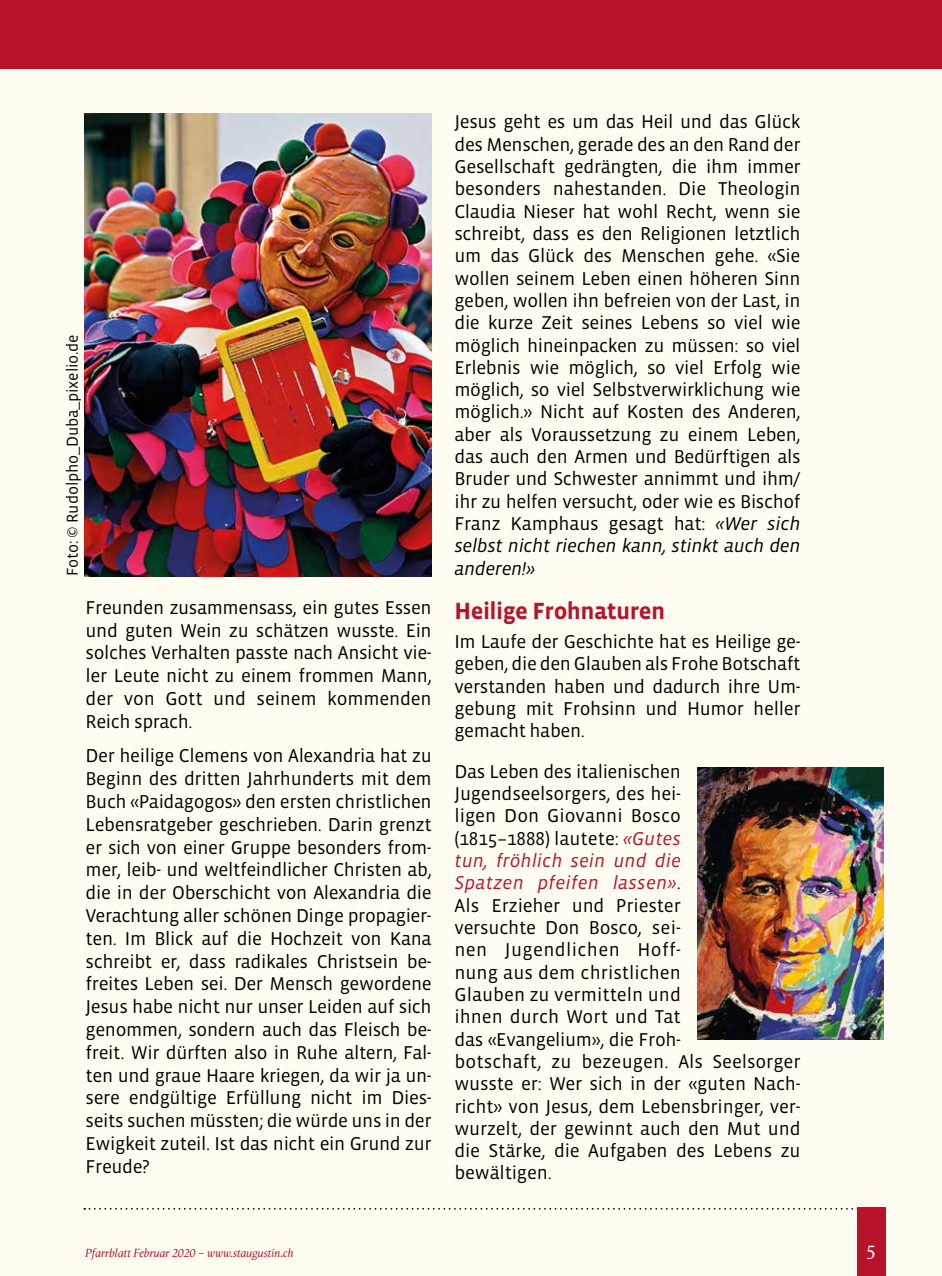
<style>
.page{position:relative;width:942px;height:1276px;background:#fff}
.page>*{position:absolute;margin:0;border:0;box-sizing:border-box;transform-origin:0 0}
.t1{font:700 24px "Vista Sans";letter-spacing:-.02em;color:#b7142c}
.t2{font:20px "Vega";color:#fff}
.t3{font:19px/22.4px "Vista Sans";letter-spacing:-.01em;color:#000;text-align:justify}
.t4{font:16px "Vista Sans";letter-spacing:-.01em;color:#000}
.t5{font:italic 12px "Vega";color:#b7142c}
.s1{font-style:italic}
.s2{font-style:italic;color:#b7142c}
</style>
<div class="page">
<div style="left:0;top:0;width:941px;height:1276px;background:#fffdf1"></div>
<div style="left:0;top:0;width:941px;height:68px;background:#b7142c"></div>
<svg style="left:84px;top:1208px;width:802px;height:1px"></svg>
<div style="left:856px;top:1208px;width:28px;height:68px;background:#b7142c"></div>
<img style="left:84px;top:113px;width:347px;height:463px">
<img style="left:697px;top:767px;width:186px;height:272px">
<p class="t4" style="left:64px;top:576px;width:243px;rotate:-90deg">Foto: © Rudolpho_Duba_pixelio.de</p>
<p class="t3" style="left:86px;top:596px;width:347px">Freunden zusammensass, ein gutes Essen und guten Wein zu schätzen wusste. Ein solches Verhalten passte nach Ansicht vie&shy;ler Leute nicht zu einem frommen Mann, der von Gott und seinem kommenden Reich sprach.</p>
<p class="t3" style="left:86px;top:745px;width:347px">Der heilige Clemens von Alexandria hat zu Beginn des dritten Jahrhunderts mit dem Buch «Paidagogos» den ersten christlichen Lebensratgeber geschrieben. Darin grenzt er sich von einer Gruppe besonders from&shy;mer, leib- und weltfeindlicher Christen ab, die in der Oberschicht von Alexandria die Verachtung aller schönen Dinge propagier&shy;ten. Im Blick auf die Hochzeit von Kana schreibt er, dass radikales Christsein be&shy;freites Leben sei. Der Mensch gewordene Jesus habe nicht nur unser Leiden auf sich genommen, sondern auch das Fleisch be&shy;freit. Wir dürften also in Ruhe altern, Fal&shy;ten und graue Haare kriegen, da wir ja un&shy;sere endgültige Erfüllung nicht im Dies&shy;seits suchen müssten; die würde uns in der Ewigkeit zuteil. Ist das nicht ein Grund zur Freude?</p>
<p class="t3" style="left:454px;top:111px;width:348px">Jesus geht es um das Heil und das Glück des Menschen, gerade des an den Rand der Gesellschaft gedrängten, die ihm immer besonders nahestanden. Die Theologin Claudia Nieser hat wohl Recht, wenn sie schreibt, dass es den Religionen letztlich um das Glück des Menschen gehe. «Sie wollen seinem Leben einen höheren Sinn geben, wollen ihn befreien von der Last, in die kurze Zeit seines Lebens so viel wie möglich hineinpacken zu müssen: so viel Erlebnis wie möglich, so viel Erfolg wie möglich, so viel Selbstverwirklichung wie möglich.» Nicht auf Kosten des Anderen, aber als Voraussetzung zu einem Leben, das auch den Armen und Bedürftigen als Bruder und Schwester annimmt und ihm/ ihr zu helfen versucht, oder wie es Bischof Franz Kamphaus gesagt hat: <span class="s1">«Wer sich selbst nicht riechen kann, stinkt auch den anderen!»</span></p>
<p class="t1" style="left:454px;top:599px;width:212px">Heilige Frohnaturen</p>
<p class="t3" style="left:454px;top:631px;width:347px">Im Laufe der Geschichte hat es Heilige ge&shy;geben, die den Glauben als Frohe Botschaft verstanden haben und dadurch ihre Um&shy;gebung mit Frohsinn und Humor heller gemacht haben.</p>
<p class="t3" style="left:454px;top:760px;width:347px;text-align:left">Das Leben des italienischen<br>Jugendseelsorgers, des hei-<br>ligen Don Giovanni Bosco<br>(1815–1888) lautete: <span class="s2">«Gutes<br>tun, fröhlich sein und die<br>Spatzen pfeifen lassen»</span>.<br>Als Erzieher und Priester<br>versuchte Don Bosco, sei-<br>nen Jugendlichen Hoff-<br>nung aus dem christlichen<br>Glauben zu vermitteln und<br>ihnen durch Wort und Tat<br>das «Evangelium», die Froh-<br>botschaft, zu bezeugen. Als Seelsorger wusste er: Wer sich in der «guten Nach&shy;richt» von Jesus, dem Lebensbringer, ver&shy;wurzelt, der gewinnt auch den Mut und die Stärke, die Aufgaben des Lebens zu bewältigen.</p>
<p class="t5" style="left:85px;top:1245px;width:209px">Pfarrblatt Februar 2020 – www.staugustin.ch</p>
<p class="t2" style="left:865px;top:1240px;width:12px">5</p>
</div>
